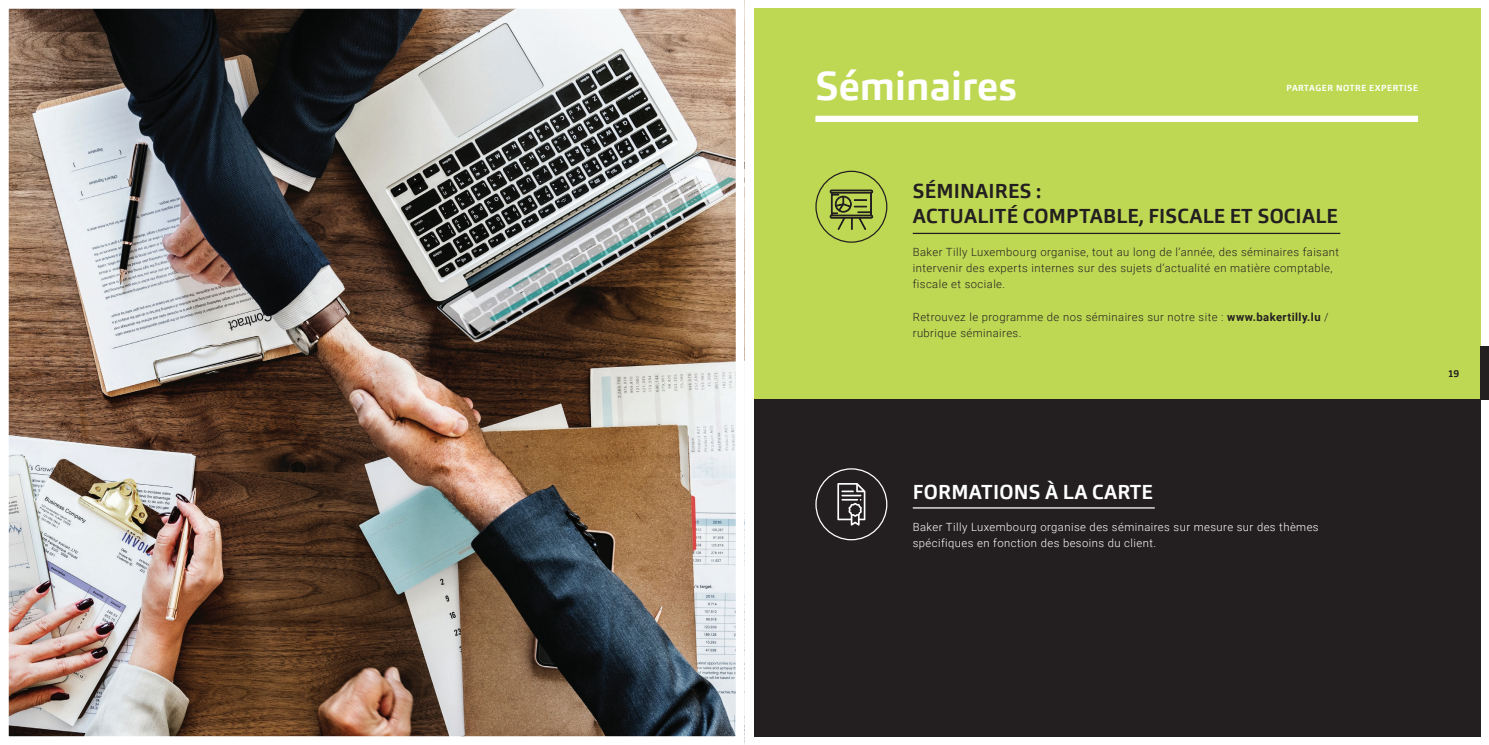
<style>
.page{position:relative;width:1489px;height:745px;background:#fff}
.page>*{position:absolute;margin:0;border:0;box-sizing:border-box;transform-origin:0 0}
.t1{font:700 40px "Carnac W03";color:#fff}
.t2{font:700 20px "Carnac W03";letter-spacing:.01em;color:#231f20}
.t3{font:700 20px "Carnac W03";letter-spacing:.01em;color:#fff}
.t4{font:300 11.25px/16.2px "Roboto";letter-spacing:.04em;color:#231f20}
.t5{font:300 11.25px/16.2px "Roboto";letter-spacing:.04em;color:#fff}
.t6{font:700 10px "Carnac W03";color:#231f20}
.t7{font:700 8.75px "Carnac W03";letter-spacing:.055em;color:#fff}
.s1{font-weight:700}
</style>
<div class="page">
<div style="left:753px;top:399px;width:726px;height:336px;background:#231f20"></div>
<div style="left:753px;top:9px;width:726px;height:390px;background:#bfd854"></div>
<img style="left:10px;top:10px;width:724px;height:724px">
<div style="left:0;top:0;width:744px;height:744px;border:9px solid #fff"></div>
<div style="left:815px;top:171px;width:72px;height:71px;border:1px solid #231f20;border-radius:50%"></div>
<svg style="left:829px;top:189px;width:44px;height:41px"></svg>
<hr style="left:912px;top:233px;width:428px;height:1px;background:#231f20">
<hr style="left:912px;top:507px;width:242px;height:1px;background:#fff">
<div style="left:815px;top:468px;width:72px;height:72px;border:1px solid #fff;border-radius:50%"></div>
<svg style="left:837px;top:483px;width:28px;height:42px"></svg>
<div style="left:815px;top:116px;width:602px;height:6px;background:#fff"></div>
<div style="left:1479px;top:345px;width:9px;height:54px;background:#231f20"></div>
<p class="t1" style="left:815px;top:61px;width:203px">Séminaires</p>
<p class="t7" style="left:1286px;top:82px;width:133px">PARTAGER NOTRE EXPERTISE</p>
<p class="t2" style="left:912px;top:178px;width:130px">SÉMINAIRES :</p>
<p class="t2" style="left:912px;top:203px;width:426px">ACTUALITÉ COMPTABLE, FISCALE ET SOCIALE</p>
<p class="t4" style="left:912px;top:243px;width:428px">Baker Tilly Luxembourg organise, tout au long de l’année, des séminaires faisant intervenir des experts internes sur des sujets d’actualité en matière comptable, fiscale et sociale.</p>
<p class="t4" style="left:912px;top:308px;width:417px">Retrouvez le programme de nos séminaires sur notre site : <span class="s1">www.bakertilly.lu</span> / rubrique séminaires.</p>
<p class="t6" style="left:1447px;top:367px;width:13px">19</p>
<p class="t3" style="left:912px;top:478px;width:241px">FORMATIONS À LA CARTE</p>
<p class="t5" style="left:912px;top:518px;width:407px">Baker Tilly Luxembourg organise des séminaires sur mesure sur des thèmes spécifiques en fonction des besoins du client.</p>
</div>
